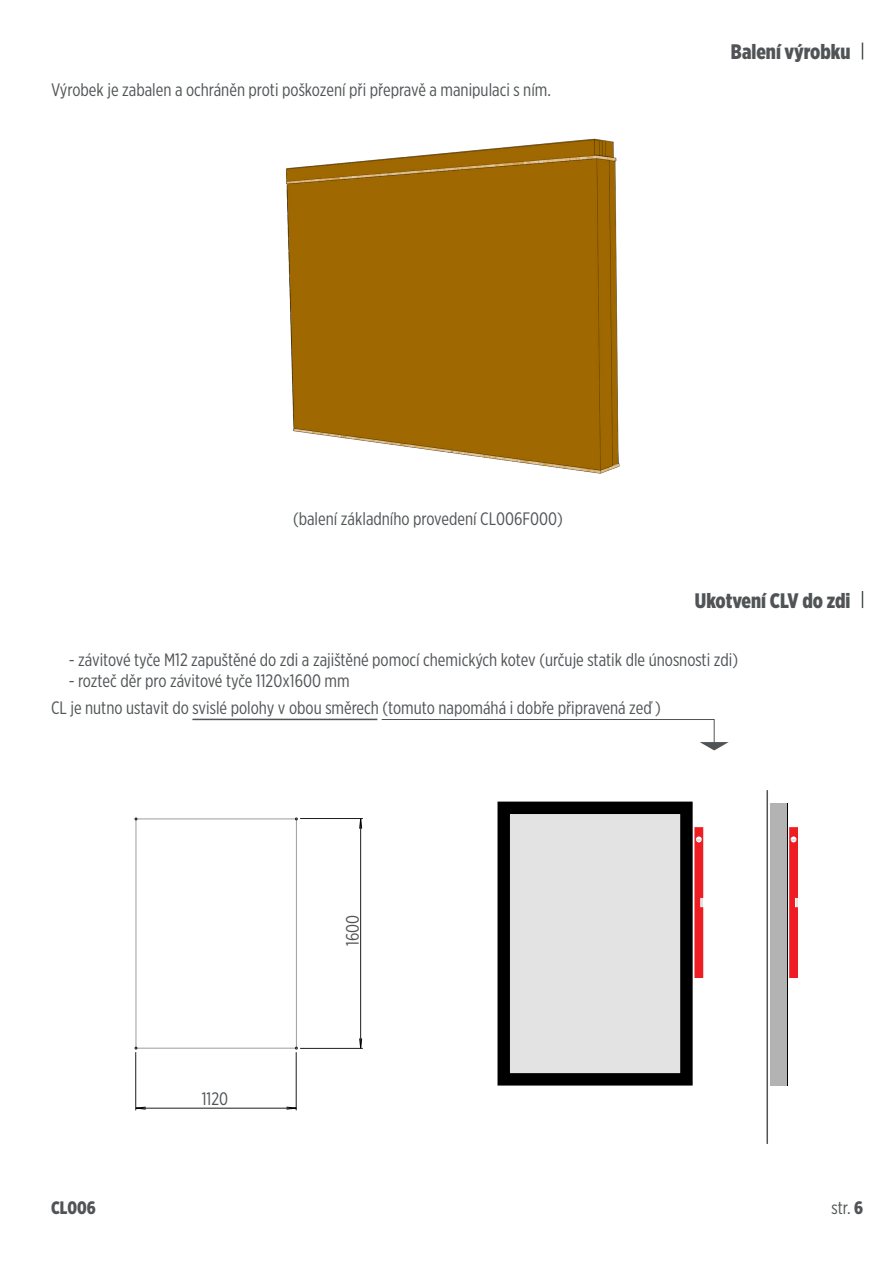
<style>
.page{position:relative;width:893px;height:1263px;background:#fff}
.page>*{position:absolute;margin:0;border:0;box-sizing:border-box;transform-origin:0 0}
.t1{font:900 21px "Gotham X Narrow";color:#515456}
.t2{font:18px/27px "Gotham X Narrow";color:#515456}
.t3{font:900 18px "Gotham X Narrow";color:#515456}
.s1{font-weight:900}
</style>
<div class="page">
<div style="left:497px;top:801px;width:196px;height:284px;background:#e3e3e3;border:12px solid #000"></div>
<svg style="left:789px;top:827px;width:9px;height:151px"></svg>
<svg style="left:694px;top:827px;width:9px;height:151px"></svg>
<div style="left:770px;top:803px;width:14px;height:282px;background:#b3b3b3"></div>
<hr style="left:787px;top:803px;width:1px;height:282px;background:#000">
<hr style="left:785px;top:803px;width:2px;height:282px;background:#b3b3b3">
<div style="left:136px;top:819px;width:160px;height:229px;border:1px solid #9d9d9c"></div>
<hr style="left:300px;top:818px;width:63px;height:1px;background:#1d1d1b">
<hr style="left:360px;top:819px;width:1px;height:228px;background:#1d1d1b">
<hr style="left:300px;top:1048px;width:63px;height:1px;background:#1d1d1b">
<hr style="left:296px;top:1052px;width:1px;height:58px;background:#1d1d1b">
<hr style="left:137px;top:1108px;width:159px;height:1px;background:#1d1d1b">
<hr style="left:135px;top:1052px;width:1px;height:58px;background:#1d1d1b">
<svg style="left:359px;top:818px;width:4px;height:12px"></svg>
<svg style="left:135px;top:1106px;width:12px;height:4px"></svg>
<svg style="left:285px;top:1106px;width:12px;height:4px"></svg>
<svg style="left:359px;top:1037px;width:4px;height:12px"></svg>
<svg style="left:862px;top:43px;width:1px;height:17px"></svg>
<svg style="left:862px;top:591px;width:1px;height:17px"></svg>
<svg style="left:381px;top:719px;width:348px;height:31px"></svg>
<hr style="left:192px;top:719px;width:185px;height:1px;background:#515456">
<hr style="left:766px;top:790px;width:2px;height:354px;background:#515456">
<img style="left:286px;top:138px;width:334px;height:336px">
<p class="t2" style="left:51px;top:75px;width:501px">Výrobek je zabalen a ochráněn proti poškození při přepravě a manipulaci s ním.</p>
<p class="t1" style="left:731px;top:39px;width:121px">Balení výrobku</p>
<p class="t2" style="left:293px;top:505px;width:271px">(balení základního provedení CL006F000)</p>
<p class="t1" style="left:695px;top:587px;width:157px">Ukotvení CLV do zdi</p>
<p class="t2" style="left:69px;top:645px;width:671px">- závitové tyče M12 zapuštěné do zdi a zajištěné pomocí chemických kotev (určuje statik dle únosnosti zdi)</p>
<p class="t2" style="left:51px;top:667px;width:611px;text-indent:18px">- rozteč děr pro závitové tyče 1120x1600 mm<br>CL je nutno ustavit do svislé polohy v obou směrech (tomuto napomáhá i dobře připravená zeď )</p>
<p class="t3" style="left:51px;top:1196px;width:46px">CL006</p>
<p class="t2" style="left:202px;top:1085px;width:28px">1120</p>
<p class="t2" style="left:339px;top:946px;width:33px;rotate:-90deg">1600</p>
<p class="t2" style="left:832px;top:1194px;width:33px">str. <span class="s1">6</span></p>
</div>
